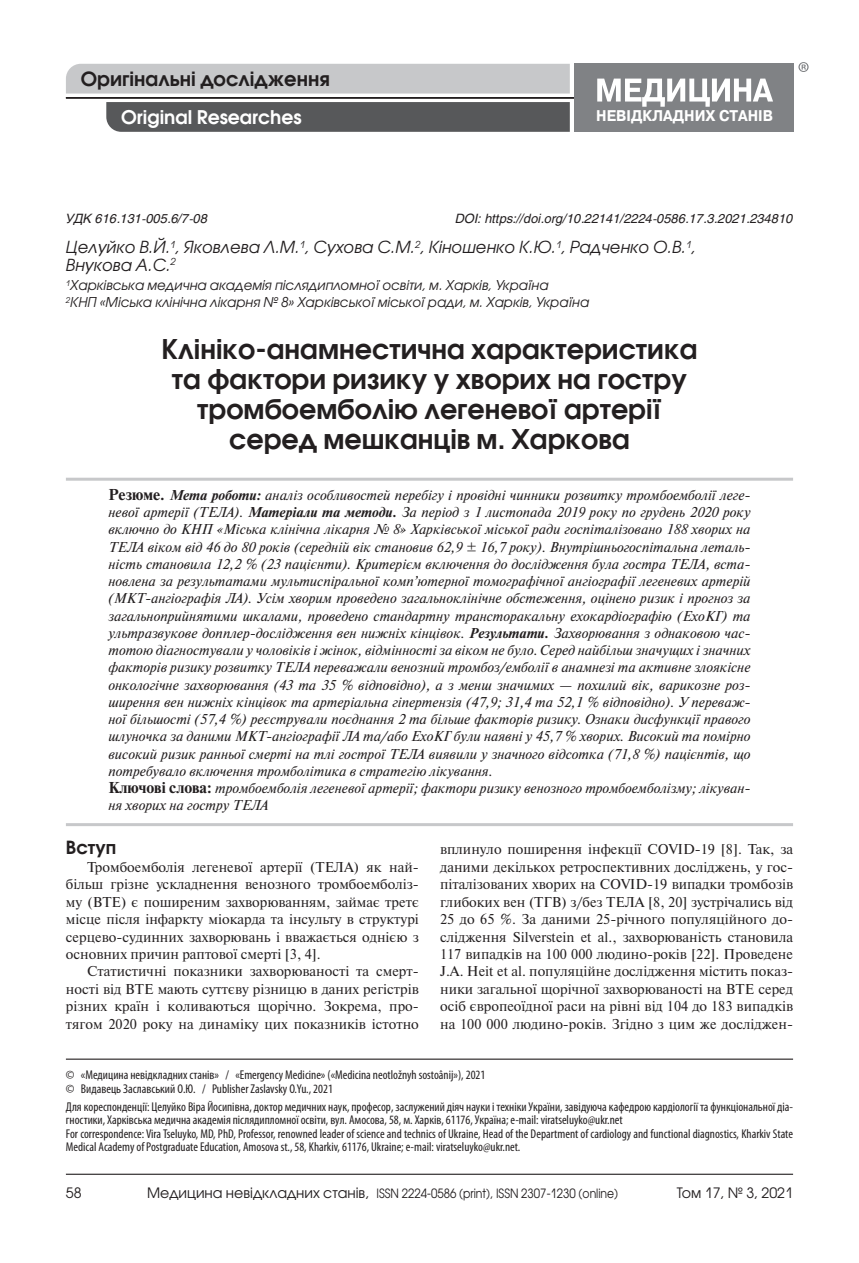
<style>
.page{position:relative;width:859px;height:1263px;background:#fff}
.page>*{position:absolute;margin:0;border:0;box-sizing:border-box;transform-origin:0 0}
.Заглавие{font:700 27px/30px "Avant Garde Gothic C";color:#231f20;text-align:center}
.t1{font:700 19.5px "Avant Garde Gothic C";color:#231f20}
.t2{font:700 18.75px "Avant Garde Gothic C";color:#fff}
.Загл__I_ур{font:700 18px "Avant Garde Gothic C";color:#231f20}
.Автор{font:italic 16.5px/17.2px "Avant Garde Gothic C";color:#231f20}
.t3{font:700 15.45px "Pragmatica";color:#fff;scale:.92 1}
.Резюме_верх{font:italic 14.25px/17.2px "Newton C";color:#231f20;text-align:justify}
.Текст{font:14.25px/17.4px "Newton C";color:#231f20;text-align:justify}
.Резюме_низ{font:italic 14.25px/17.2px "Newton C";color:#231f20}
.t4{font:14.25px "Avant Garde Gothic C";color:#231f20}
.Автор_II{font:italic 13.5px "Avant Garde Gothic C";color:#231f20}
.Для_кореспонденции{font:condensed 12.75px/13.5px "Myriad Pro";color:#231f20}
.Копирайт{font:condensed 12.75px "Myriad Pro";color:#231f20}
.УДК_DOI{font:italic 12.75px "Helios";color:#231f20}
.t5{font:12.75px "Avant Garde Gothic C";color:#231f20;scale:.9 1}
.s1{font-weight:700;font-style:normal;font-size:15.75px}
.s2{font-weight:700}
.s3{font-size:14.25px}
</style>
<div class="page">
<hr style="left:66px;top:1174px;width:727px;height:1px;background:#231f20">
<div style="left:66px;top:64px;width:504px;height:30px;background:#c7c8ca"></div>
<hr style="left:66px;top:97px;width:510px;height:1px;background:#231f20">
<svg style="left:106px;top:102px;width:464px;height:30px;background:#595a5b"></svg>
<div style="left:574px;top:64px;width:219px;height:68px;background:#808285"></div>
<svg style="left:597px;top:79px;width:176px;height:28px"></svg>
<svg style="left:798px;top:62px;width:11px;height:10px"></svg>
<hr style="left:66px;top:1058px;width:727px;height:2px;background:#231f20">
<hr style="left:66px;top:478px;width:727px;height:3px;background:#c7c8ca">
<hr style="left:66px;top:823px;width:727px;height:3px;background:#c7c8ca">
<h2 class="t1" style="left:81px;top:67px;width:251px">Оригінальні дослідження</h2>
<h3 class="t2" style="left:121px;top:105px;width:182px">Original Researches</h3>
<p class="t3" style="left:596px;top:105px;width:194px">НЕВІДКЛАДНИХ СТАНІВ</p>
<p class="УДК_DOI" style="left:66px;top:211px;width:143px">УДК 616.131-005.6/7-08</p>
<p class="УДК_DOI" style="left:455px;top:211px;width:339px">DOI: https://doi.org/10.22141/2224-0586.17.3.2021.234810</p>
<p class="Автор" style="left:66px;top:239px;width:632px">Целуйко В.Й.<sup>1</sup>, Яковлева Л.М.<sup>1</sup>, Сухова С.М.<sup>2</sup>, Кіношенко К.Ю.<sup>1</sup>, Радченко О.В.<sup>1</sup>,<br>Внукова А.С.<sup>2</sup></p>
<p class="Автор_II" style="left:66px;top:277px;width:484px"><sup>1</sup>Харківська медична академія післядипломної освіти, м. Харків, Україна</p>
<p class="Автор_II" style="left:66px;top:294px;width:525px"><sup>2</sup>КНП «Міська клінічна лікарня № 8» Харківської міської ради, м. Харків, Україна</p>
<p class="Заглавие" style="left:161px;top:333px;width:538px">Клініко-анамнестична характеристика та фактори ризику у хворих на гостру тромбоемболію легеневої артерії серед мешканців м. Харкова</p>
<p class="Резюме_верх" style="left:108px;top:486px;width:644px"><span class="s1">Резюме.</span> <span class="s2">Мета роботи:</span> аналіз особливостей перебігу і провідні чинники розвитку тромбоемболії леге&shy;невої артерії (ТЕЛА). <span class="s2">Матеріали та методи.</span> За період з 1 листопада 2019 року по грудень 2020 року включно до КНП «Міська клінічна лікарня № 8» Харківської міської ради госпіталізовано 188 хворих на ТЕЛА віком від 46 до 80 років (середній вік становив 62,9 ± 16,7 року). Внутрішньогоспітальна леталь&shy;ність становила 12,2 % (23 пацієнти). Критерієм включення до дослідження була гостра ТЕЛА, вста&shy;новлена за результатами мультиспіральної комп’ютерної томографічної ангіографії легеневих артерій (МКТ-ангіографія ЛА). Усім хворим проведено загальноклінічне обстеження, оцінено ризик і прогноз за загальноприйнятими шкалами, проведено стандартну трансторакальну ехокардіографію (ЕхоКГ) та ультразвукове допплер-дослідження вен нижніх кінцівок. <span class="s2">Результати.</span> Захворювання з однаковою час&shy;тотою діагностували у чоловіків і жінок, відмінності за віком не було. Серед найбільш значущих і значних факторів ризику розвитку ТЕЛА переважали венозний тромбоз/емболії в анамнезі та активне злоякісне онкологічне захворювання (43 та 35 % відповідно), а з менш значимих — похилий вік, варикозне роз&shy;ширення вен нижніх кінцівок та артеріальна гіпертензія (47,9; 31,4 та 52,1 % відповідно). У переваж&shy;ної більшості (57,4 %) реєстрували поєднання 2 та більше факторів ризику. Ознаки дисфункції правого шлуночка за даними МКТ-ангіографії ЛА та/або ЕхоКГ були наявні у 45,7 % хворих. Високий та помірно високий ризик ранньої смерті на тлі гострої ТЕЛА виявили у значного відсотка (71,8 %) пацієнтів, що потребувало включення тромболітика в стратегію лікування.</p>
<p class="Резюме_низ" style="left:108px;top:780px;width:644px"><span class="s1">Ключові слова:</span> тромбоемболія легеневої артерії; фактори ризику венозного тромбоемболізму; лікуван&shy;ня хворих на гостру ТЕЛА</p>
<p class="Загл__I_ур" style="left:66px;top:837px;width:52px">Вступ</p>
<p class="Текст" style="left:66px;top:858px;width:354px;text-indent:21px">Тромбоемболія легеневої артерії (ТЕЛА) як най&shy;більш грізне ускладнення венозного тромбоемболіз&shy;му (ВТЕ) є поширеним захворюванням, займає третє місце після інфаркту міокарда та інсульту в структурі серцево-судинних захворювань і вважається однією з основних причин раптової смерті [3, 4].</p>
<p class="Текст" style="left:66px;top:963px;width:354px;text-indent:21px">Статистичні показники захворюваності та смерт&shy;ності від ВТЕ мають суттєву різницю в даних регістрів різних країн і коливаються щорічно. Зокрема, про&shy;тягом 2020 року на динаміку цих показників істотно</p>
<p class="Текст" style="left:440px;top:841px;width:354px">вплинуло поширення інфекції COVID-19 [8]. Так, за даними декількох ретроспективних досліджень, у гос&shy;піталізованих хворих на COVID-19 випадки тромбозів глибоких вен (ТГВ) з/без ТЕЛА [8, 20] зустрічались від 25 до 65 %. За даними 25-річного популяційного до&shy;слідження Silverstein et al., захворюваність становила 117 випадків на 100 000 людино-років [22]. Проведене J.A. Heit et al. популяційне дослідження містить показ&shy;ники загальної щорічної захворюваності на ВТЕ серед осіб європеоїдної раси на рівні від 104 до 183 випадків на 100 000 людино-років. Згідно з цим же досліджен-</p>
<p class="Копирайт" style="left:66px;top:1067px;width:421px">© «Медицина невідкладних станів» / «Emergency Medicine» («Medicina neotložnyh sostoânij»), 2021</p>
<p class="Копирайт" style="left:66px;top:1081px;width:268px">© Видавець Заславський О.Ю. / Publisher Zaslavsky O.Yu., 2021</p>
<p class="Для_кореспонденции" style="left:66px;top:1099px;width:729px">Для кореспонденції: Целуйко Віра Йосипівна, доктор медичних наук, професор, заслужений діяч науки і техніки України, завідуюча кафедрою кардіології та функціональної діа&shy;гностики, Харківська медична академія післядипломної освіти, вул. Амосова, 58, м. Харків, 61176, Україна; e-mail: viratseluyko@ukr.net</p>
<p class="Для_кореспонденции" style="left:66px;top:1126px;width:729px">For correspondence: Vira Tseluyko, MD, PhD, Professor, renowned leader of science and technics of Ukraine, Head of the Department of cardiology and functional diagnostics, Kharkiv State<br>Medical Academy of Postgraduate Education, Amosova st., 58, Kharkiv, 61176, Ukraine; e-mail: viratseluyko@ukr.net.</p>
<p class="t4" style="left:66px;top:1184px;width:17px">58</p>
<p class="t5" style="left:147px;top:1186px;width:525px"><span class="s3">Медицина невідкладних станів,</span> ISSN 2224-0586 (print), ISSN 2307-1230 (online)</p>
<p class="t4" style="left:677px;top:1184px;width:118px">Том 17, № 3, 2021</p>
</div>
